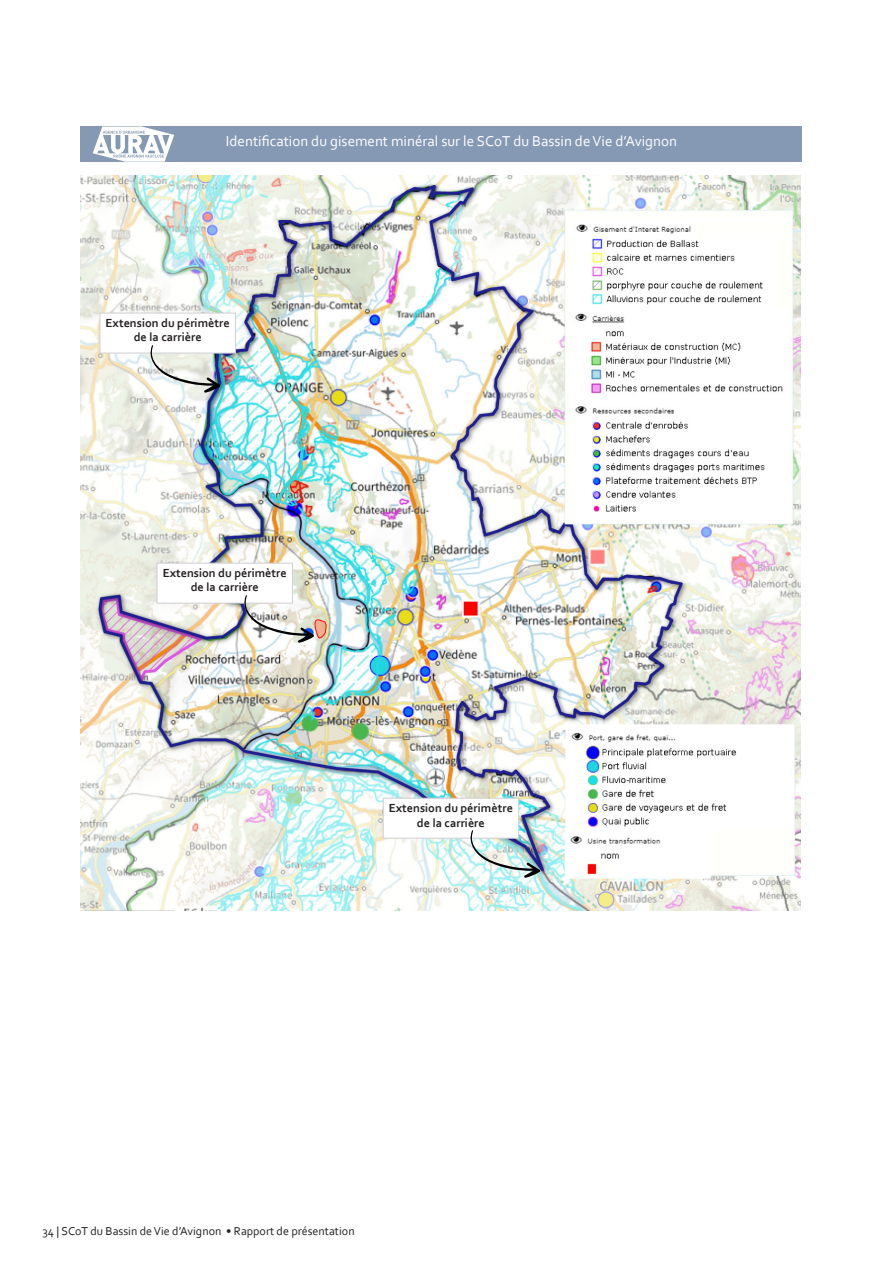
<style>
.page{position:relative;width:893px;height:1263px;background:#fff}
.page>*{position:absolute;margin:0;border:0;box-sizing:border-box;transform-origin:0 0}
.t1{font:15px "Corbel";color:#fff}
.t2{font:700 12.3px/14.7px "Corbel";color:#231f20;text-align:center}
.t3{font:12px "Corbel";color:#231f20}
</style>
<div class="page">
<img style="left:81px;top:176px;width:719px;height:735px">
<div style="left:587px;top:863px;width:10px;height:11px;background:#fd0000;border:1px solid #fff"></div>
<div style="left:99px;top:313px;width:137px;height:41px;background:#fff;border:1px solid #d2cfd5"></div>
<svg style="left:147px;top:345px;width:73px;height:48px"></svg>
<div style="left:157px;top:563px;width:136px;height:41px;background:#fff;border:1px solid #d2cfd5"></div>
<svg style="left:241px;top:595px;width:73px;height:48px"></svg>
<div style="left:182px;top:126px;width:619px;height:36px;background:#8599b4"></div>
<div style="left:81px;top:126px;width:105px;height:36px;background:#8599b4"></div>
<svg style="left:93px;top:126px;width:81px;height:36px"></svg>
<div style="left:383px;top:798px;width:136px;height:41px;background:#fff;border:1px solid #d2cfd5"></div>
<img style="left:467px;top:830px;width:73px;height:48px">
<p class="t1" style="left:226px;top:132px;width:453px">Identification du gisement minéral sur le SCoT du Bassin de Vie d’Avignon</p>
<p class="t2" style="left:106px;top:315px;width:126px">Extension du périmètre de la carrière</p>
<p class="t2" style="left:163px;top:565px;width:126px">Extension du périmètre de la carrière</p>
<p class="t2" style="left:389px;top:800px;width:126px">Extension du périmètre de la carrière</p>
<p class="t3" style="left:43px;top:1223px;width:314px">34 | SCoT du Bassin de Vie d’Avignon • Rapport de présentation</p>
</div>
